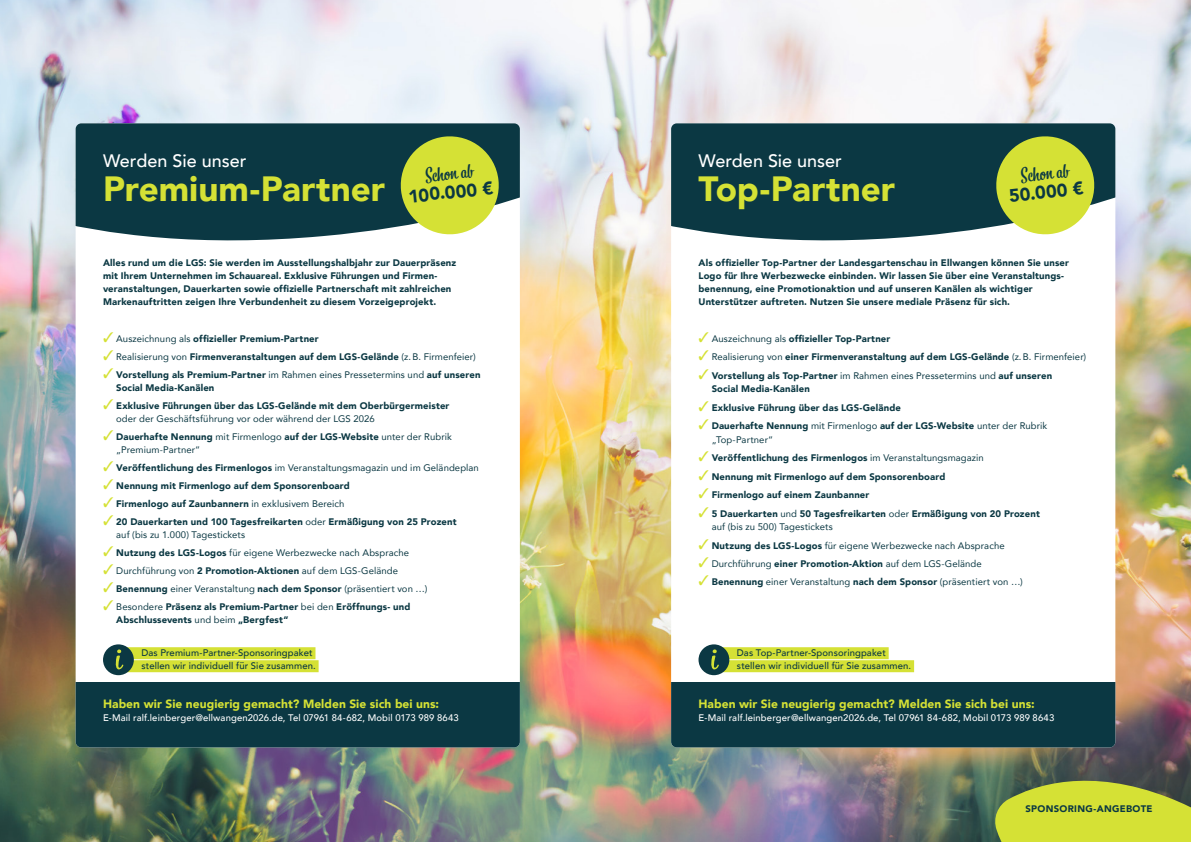
<style>
.page{position:relative;width:1191px;height:842px;background:#fff}
.page>*{position:absolute;margin:0;border:0;box-sizing:border-box;transform-origin:0 0}
.t1{font:900 35px "Avenir";color:#d5e135}
.t2{font:19.3px "Bistro Script";color:#0b3843}
.t3{font:500 18px "Avenir";color:#fff}
.t4{font:900 18px "Avenir";color:#0b3843}
.t5{font:900 12px "Avenir";letter-spacing:.005em;color:#d5e135}
.t6{font:900 9.5px/13px "Avenir";letter-spacing:.015em;color:#0b3843}
.t7{font:9.5px/13px "Avenir";letter-spacing:.01em;color:#0b3843}
.t8{font:500 9.5px "Avenir";letter-spacing:.01em;color:#fff}
.t9{font:500 9.5px/13px "Avenir";letter-spacing:.015em;color:#0b3843}
.t10{font:900 9.5px "Avenir";letter-spacing:.035em;color:#0b3843}
.s1{color:#d5e135}
.s2{font-weight:400}
.s3{font-weight:900}
</style>
<div class="page">
<img style="left:0;top:0;width:1191px;height:842px">
<div style="left:76px;top:123px;width:444px;height:624px;background:#fff;border-radius:6px"></div>
<div style="left:76px;top:682px;width:444px;height:65px;background:#0b3843"></div>
<svg style="left:76px;top:123px;width:444px;height:118px;background:#1c4650"></svg>
<div style="left:671px;top:123px;width:444px;height:624px;background:#fff;border-radius:6px"></div>
<div style="left:671px;top:682px;width:444px;height:65px;background:#0b3843"></div>
<svg style="left:671px;top:123px;width:444px;height:118px;background:#1c4650"></svg>
<div style="left:111px;top:647px;width:204px;height:12px;background:#d5e135"></div>
<div style="left:111px;top:660px;width:207px;height:12px;background:#d5e135"></div>
<div style="left:103px;top:644px;width:31px;height:31px;background:#0b3843;border-radius:50%"></div>
<svg style="left:115px;top:649px;width:8px;height:20px"></svg>
<div style="left:706px;top:647px;width:182px;height:12px;background:#d5e135"></div>
<div style="left:706px;top:660px;width:208px;height:12px;background:#d5e135"></div>
<div style="left:698px;top:644px;width:31px;height:31px;background:#0b3843;border-radius:50%"></div>
<svg style="left:711px;top:649px;width:8px;height:20px"></svg>
<svg style="left:992px;top:773px;width:199px;height:69px;background:#afbc3b"></svg>
<svg style="left:398px;top:134px;width:103px;height:103px;background:#b4c54d"></svg>
<svg style="left:993px;top:134px;width:103px;height:103px;background:#b4c54d"></svg>
<h3 class="t3" style="left:103px;top:146px;width:145px">Werden Sie unser</h3>
<h1 class="t1" style="left:103px;top:159px;width:284px">Premium-Partner</h1>
<h2 class="t2" style="left:423px;top:164px;width:50px;rotate:-6deg">Schon ab</h2>
<h3 class="t4" style="left:407px;top:181px;width:86px;rotate:-6deg">100.000 €</h3>
<p class="t6" style="left:103px;top:256px;width:355px">Alles rund um die LGS: Sie werden im Ausstellungshalbjahr zur Dauerpräsenz mit Ihrem Unternehmen im Schauareal. Exklusive Führungen und Firmen&shy;veranstaltungen, Dauerkarten sowie offizielle Partnerschaft mit zahlreichen Markenauftritten zeigen Ihre Verbundenheit zu diesem Vorzeigeprojekt.</p>
<p class="t6" style="left:103px;top:332px;width:217px"><span class="s1">✓</span> <span class="s2">Auszeichnung als</span> offizieller Premium-Partner</p>
<p class="t6" style="left:103px;top:350px;width:374px"><span class="s1">✓</span> <span class="s2">Realisierung von</span> Firmenveranstaltungen auf dem LGS-Gelände <span class="s2">(z.B. Firmenfeier)</span></p>
<p class="t6" style="left:116px;top:368px;width:366px;text-indent:-13px"><span class="s1">✓</span> Vorstellung als Premium-Partner <span class="s2">im Rahmen eines Pressetermins und</span> auf unseren<br>Social Media-Kanälen</p>
<p class="t6" style="left:116px;top:399px;width:335px;text-indent:-13px"><span class="s1">✓</span> Exklusive Führungen über das LGS-Gelände mit dem Oberbürgermeister <span class="s2">oder der Geschäftsführung vor oder während der LGS 2026</span></p>
<p class="t7" style="left:116px;top:430px;width:337px;text-indent:-13px"><span class="s1">✓</span> <span class="s3">Dauerhafte Nennung</span> mit Firmenlogo <span class="s3">auf der LGS-Website</span> unter der Rubrik „Premium-Partner“</p>
<p class="t7" style="left:103px;top:461px;width:377px"><span class="s1">✓</span> <span class="s3">Veröffentlichung des Firmenlogos</span> im Veranstaltungsmagazin und im Geländeplan</p>
<p class="t6" style="left:103px;top:479px;width:248px"><span class="s1">✓</span> Nennung mit Firmenlogo auf dem Sponsorenboard</p>
<p class="t6" style="left:103px;top:497px;width:243px"><span class="s1">✓</span> Firmenlogo auf Zaunbannern <span class="s2">in exklusivem Bereich</span></p>
<p class="t6" style="left:116px;top:515px;width:342px;text-indent:-13px"><span class="s1">✓</span> 20 Dauerkarten und 100 Tagesfreikarten <span class="s2">oder</span> Ermäßigung von 25 Prozent <span class="s2">auf (bis zu 1.000) Tagestickets</span></p>
<p class="t7" style="left:103px;top:546px;width:308px"><span class="s1">✓</span> <span class="s3">Nutzung des LGS-Logos</span> für eigene Werbezwecke nach Absprache</p>
<p class="t7" style="left:103px;top:564px;width:296px"><span class="s1">✓</span> Durchführung von <span class="s3">2 Promotion-Aktionen</span> auf dem LGS-Gelände</p>
<p class="t7" style="left:103px;top:581px;width:326px"><span class="s1">✓</span> <span class="s3">Benennung</span> einer Veranstaltung <span class="s3">nach dem Sponsor</span> (präsentiert von …)</p>
<p class="t6" style="left:116px;top:599px;width:295px;text-indent:-13px"><span class="s1">✓</span> <span class="s2">Besondere</span> Präsenz als Premium-Partner <span class="s2">bei den</span> Eröffnungs- und<br>Abschlussevents <span class="s2">und beim</span> „Bergfest“</p>
<h3 class="t3" style="left:698px;top:146px;width:145px">Werden Sie unser</h3>
<h1 class="t1" style="left:698px;top:159px;width:198px">Top-Partner</h1>
<h2 class="t2" style="left:1019px;top:164px;width:50px;rotate:-6deg">Schon ab</h2>
<h3 class="t4" style="left:1007px;top:180px;width:76px;rotate:-6deg">50.000 €</h3>
<p class="t6" style="left:698px;top:256px;width:372px">Als offizieller Top-Partner der Landesgartenschau in Ellwangen können Sie unser Logo für Ihre Werbezwecke einbinden. Wir lassen Sie über eine Veranstaltungs&shy;benennung, eine Promotionaktion und auf unseren Kanälen als wichtiger Unterstützer auftreten. Nutzen Sie unsere mediale Präsenz für sich.</p>
<p class="t6" style="left:698px;top:332px;width:193px"><span class="s1">✓</span> <span class="s2">Auszeichnung als</span> offizieller Top-Partner</p>
<p class="t6" style="left:698px;top:350px;width:389px"><span class="s1">✓</span> <span class="s2">Realisierung von</span> einer Firmenveranstaltung auf dem LGS-Gelände <span class="s2">(z.B. Firmenfeier)</span></p>
<p class="t6" style="left:711px;top:369px;width:342px;line-height:13.5px;text-indent:-13px"><span class="s1">✓</span> Vorstellung als Top-Partner <span class="s2">im Rahmen eines Pressetermins und</span> auf unseren<br>Social Media-Kanälen</p>
<p class="t6" style="left:698px;top:401px;width:204px"><span class="s1">✓</span> Exklusive Führung über das LGS-Gelände</p>
<p class="t7" style="left:711px;top:419px;width:337px;line-height:13.5px;text-indent:-13px"><span class="s1">✓</span> <span class="s3">Dauerhafte Nennung</span> mit Firmenlogo <span class="s3">auf der LGS-Website</span> unter der Rubrik „Top-Partner“</p>
<p class="t6" style="left:698px;top:451px;width:287px"><span class="s1">✓</span> Veröffentlichung des Firmenlogos <span class="s2">im Veranstaltungsmagazin</span></p>
<p class="t6" style="left:698px;top:470px;width:248px"><span class="s1">✓</span> Nennung mit Firmenlogo auf dem Sponsorenboard</p>
<p class="t6" style="left:698px;top:488px;width:172px"><span class="s1">✓</span> Firmenlogo auf einem Zaunbanner</p>
<p class="t6" style="left:711px;top:506px;width:330px;line-height:13.5px;text-indent:-13px"><span class="s1">✓</span> 5 Dauerkarten <span class="s2">und</span> 50 Tagesfreikarten <span class="s2">oder</span> Ermäßigung von 20 Prozent <span class="s2">auf (bis zu 500) Tagestickets</span></p>
<p class="t7" style="left:698px;top:539px;width:308px"><span class="s1">✓</span> <span class="s3">Nutzung des LGS-Logos</span> für eigene Werbezwecke nach Absprache</p>
<p class="t7" style="left:698px;top:557px;width:285px"><span class="s1">✓</span> Durchführung <span class="s3">einer Promotion-Aktion</span> auf dem LGS-Gelände</p>
<p class="t7" style="left:698px;top:575px;width:326px"><span class="s1">✓</span> <span class="s3">Benennung</span> einer Veranstaltung <span class="s3">nach dem Sponsor</span> (präsentiert von …)</p>
<p class="t9" style="left:141px;top:646px;width:176px">Das Premium-Partner-Sponsoringpaket stellen wir individuell für Sie zusammen.</p>
<p class="t9" style="left:737px;top:646px;width:176px">Das Top-Partner-Sponsoringpaket stellen wir individuell für Sie zusammen.</p>
<p class="t5" style="left:698px;top:694px;width:338px">Haben wir Sie neugierig gemacht? Melden Sie sich bei uns:</p>
<p class="t8" style="left:698px;top:710px;width:357px">E-Mail ralf.leinberger@ellwangen2026.de, Tel 07961 84-682, Mobil 0173 989 8643</p>
<p class="t5" style="left:103px;top:694px;width:338px">Haben wir Sie neugierig gemacht? Melden Sie sich bei uns:</p>
<p class="t8" style="left:103px;top:710px;width:357px">E-Mail ralf.leinberger@ellwangen2026.de, Tel 07961 84-682, Mobil 0173 989 8643</p>
<p class="t10" style="left:1025px;top:801px;width:129px">SPONSORING-ANGEBOTE</p>
</div>
